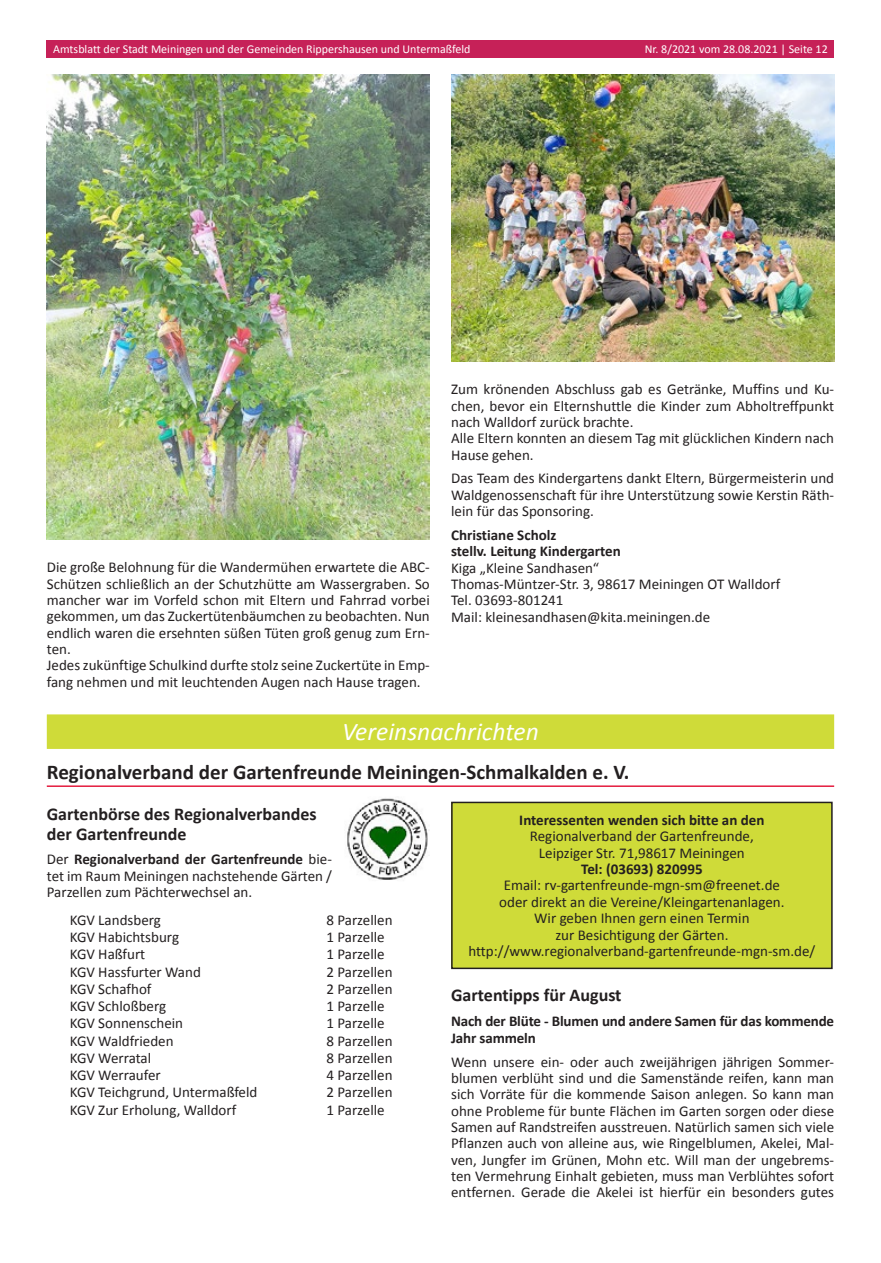
<style>
.page{position:relative;width:881px;height:1263px;background:#fff}
.page>*{position:absolute;margin:0;border:0;box-sizing:border-box;transform-origin:0 0}
.Negativbalken{font:italic 25.5px "Calibri";color:#fff}
.Überschrift{font:700 21px "Calibri";color:#231f20}
.Zwischenüberschrift{font:700 18px/19.6px "Calibri";color:#231f20}
.t1{font:15px/16.4px "Calibri";color:#231f20;text-align:justify}
.t2{font:700 15px/16.4px "Calibri";letter-spacing:-.01em;color:#231f20}
.t3{font:12px "Calibri";color:#fff}
.s1{font-weight:700}
</style>
<div class="page">
<div style="left:47px;top:40px;width:786px;height:17px;background:#c62158"></div>
<img style="left:47px;top:74px;width:382px;height:466px">
<img style="left:451px;top:74px;width:382px;height:287px">
<div style="left:47px;top:714px;width:786px;height:35px;background:#cfdb39"></div>
<hr style="left:47px;top:785px;width:786px;height:2px;background:#e41d3f">
<div style="left:451px;top:802px;width:380px;height:166px;background:#cfdb39"></div>
<div style="left:451px;top:802px;width:381px;height:167px;border:2px solid #231f20"></div>
<img style="left:347px;top:798px;width:81px;height:82px">
<p class="t3" style="left:53px;top:42px;width:418px">Amtsblatt der Stadt Meiningen und der Gemeinden Rippershausen und Untermaßfeld</p>
<p class="t3" style="left:644px;top:42px;width:184px">Nr. 8/2021 vom 28.08.2021 | Seite 12</p>
<p class="t1" style="left:47px;top:559px;width:384px">Die große Belohnung für die Wandermühen erwartete die ABC-Schützen schließlich an der Schutzhütte am Wassergraben. So mancher war im Vorfeld schon mit Eltern und Fahrrad vorbei gekommen, um das Zuckertütenbäumchen zu beobachten. Nun endlich waren die ersehnten süßen Tüten groß genug zum Ern&shy;ten.</p>
<p class="t1" style="left:47px;top:657px;width:384px">Jedes zukünftige Schulkind durfte stolz seine Zuckertüte in Emp&shy;fang nehmen und mit leuchtenden Augen nach Hause tragen.</p>
<p class="t1" style="left:451px;top:381px;width:384px">Zum krönenden Abschluss gab es Getränke, Muffins und Ku&shy;chen, bevor ein Elternshuttle die Kinder zum Abholtreffpunkt nach Walldorf zurück brachte.</p>
<p class="t1" style="left:451px;top:430px;width:384px">Alle Eltern konnten an diesem Tag mit glücklichen Kindern nach<br>Hause gehen.</p>
<p class="t1" style="left:451px;top:470px;width:384px">Das Team des Kindergartens dankt Eltern, Bürgermeisterin und Waldgenossenschaft für ihre Unterstützung sowie Kerstin Räth&shy;lein für das Sponsoring.</p>
<p class="t2" style="left:451px;top:527px;width:107px">Christiane Scholz</p>
<p class="t2" style="left:451px;top:543px;width:171px">stellv. Leitung Kindergarten</p>
<p class="t1" style="left:451px;top:560px;width:149px">Kiga „Kleine Sandhasen“</p>
<p class="t1" style="left:451px;top:576px;width:330px">Thomas-Müntzer-Str. 3, 98617 Meiningen OT Walldorf</p>
<p class="t1" style="left:451px;top:592px;width:114px">Tel. 03693-801241</p>
<p class="t1" style="left:451px;top:609px;width:260px">Mail: kleinesandhasen@kita.meiningen.de</p>
<p class="Negativbalken" style="left:342px;top:714px;width:198px">Vereinsnachrichten</p>
<p class="Überschrift" style="left:47px;top:759px;width:584px">Regionalverband der Gartenfreunde Meiningen-Schmalkalden e. V.</p>
<p class="Zwischenüberschrift" style="left:47px;top:804px;width:271px">Gartenbörse des Regionalverbandes der Gartenfreunde</p>
<p class="t1" style="left:47px;top:851px;width:286px">Der <span class="s1">Regionalverband der Gartenfreunde</span> bie&shy;tet im Raum Meiningen nachstehende Gärten / Parzellen zum Pächterwechsel an.</p>
<p class="t1" style="left:70px;top:912px;width:93px">KGV Landsberg</p>
<p class="t1" style="left:326px;top:912px;width:68px">8 Parzellen</p>
<p class="t1" style="left:70px;top:929px;width:111px">KGV Habichtsburg</p>
<p class="t1" style="left:326px;top:929px;width:60px">1 Parzelle</p>
<p class="t1" style="left:70px;top:946px;width:77px">KGV Haßfurt</p>
<p class="t1" style="left:326px;top:946px;width:60px">1 Parzelle</p>
<p class="t1" style="left:70px;top:963px;width:133px">KGV Hassfurter Wand</p>
<p class="t1" style="left:326px;top:963px;width:68px">2 Parzellen</p>
<p class="t1" style="left:70px;top:981px;width:83px">KGV Schafhof</p>
<p class="t1" style="left:326px;top:981px;width:68px">2 Parzellen</p>
<p class="t1" style="left:70px;top:998px;width:98px">KGV Schloßberg</p>
<p class="t1" style="left:326px;top:998px;width:60px">1 Parzelle</p>
<p class="t1" style="left:70px;top:1015px;width:115px">KGV Sonnenschein</p>
<p class="t1" style="left:326px;top:1015px;width:60px">1 Parzelle</p>
<p class="t1" style="left:70px;top:1032px;width:105px">KGV Waldfrieden</p>
<p class="t1" style="left:326px;top:1032px;width:68px">8 Parzellen</p>
<p class="t1" style="left:70px;top:1050px;width:83px">KGV Werratal</p>
<p class="t1" style="left:326px;top:1050px;width:68px">8 Parzellen</p>
<p class="t1" style="left:70px;top:1067px;width:92px">KGV Werraufer</p>
<p class="t1" style="left:326px;top:1067px;width:68px">4 Parzellen</p>
<p class="t1" style="left:70px;top:1084px;width:189px">KGV Teichgrund, Untermaßfeld</p>
<p class="t1" style="left:326px;top:1084px;width:68px">2 Parzellen</p>
<p class="t1" style="left:70px;top:1101px;width:168px">KGV Zur Erholung, Walldorf</p>
<p class="t1" style="left:326px;top:1101px;width:60px">1 Parzelle</p>
<p class="t2" style="left:519px;top:812px;width:246px">Interessenten wenden sich bitte an den</p>
<p class="t1" style="left:529px;top:828px;width:225px">Regionalverband der Gartenfreunde,</p>
<p class="t1" style="left:538px;top:845px;width:207px">Leipziger Str. 71,98617 Meiningen</p>
<p class="t2" style="left:581px;top:861px;width:123px">Tel: (03693) 820995</p>
<p class="t1" style="left:503px;top:877px;width:277px">Email: rv-gartenfreunde-mgn-sm@freenet.de</p>
<p class="t1" style="left:499px;top:894px;width:286px">oder direkt an die Vereine/Kleingartenanlagen.</p>
<p class="t1" style="left:534px;top:910px;width:217px">Wir geben Ihnen gern einen Termin</p>
<p class="t1" style="left:555px;top:926px;width:174px">zur Besichtigung der Gärten.</p>
<p class="t1" style="left:468px;top:943px;width:348px">http://www.regionalverband-gartenfreunde-mgn-sm.de/</p>
<p class="Zwischenüberschrift" style="left:451px;top:986px;width:172px">Gartentipps für August</p>
<p class="t2" style="left:451px;top:1013px;width:384px">Nach der Blüte - Blumen und andere Samen für das kommende<br>Jahr sammeln</p>
<p class="t1" style="left:451px;top:1053px;width:384px">Wenn unsere ein- oder auch zweijährigen jährigen Sommer&shy;blumen verblüht sind und die Samenstände reifen, kann man sich Vorräte für die kommende Saison anlegen. So kann man ohne Probleme für bunte Flächen im Garten sorgen oder diese Samen auf Randstreifen ausstreuen. Natürlich samen sich viele Pflanzen auch von alleine aus, wie Ringelblumen, Akelei, Mal&shy;ven, Jungfer im Grünen, Mohn etc. Will man der ungebrems&shy;ten Vermehrung Einhalt gebieten, muss man Verblühtes sofort entfernen. Gerade die Akelei ist hierfür ein besonders gutes</p>
</div>
